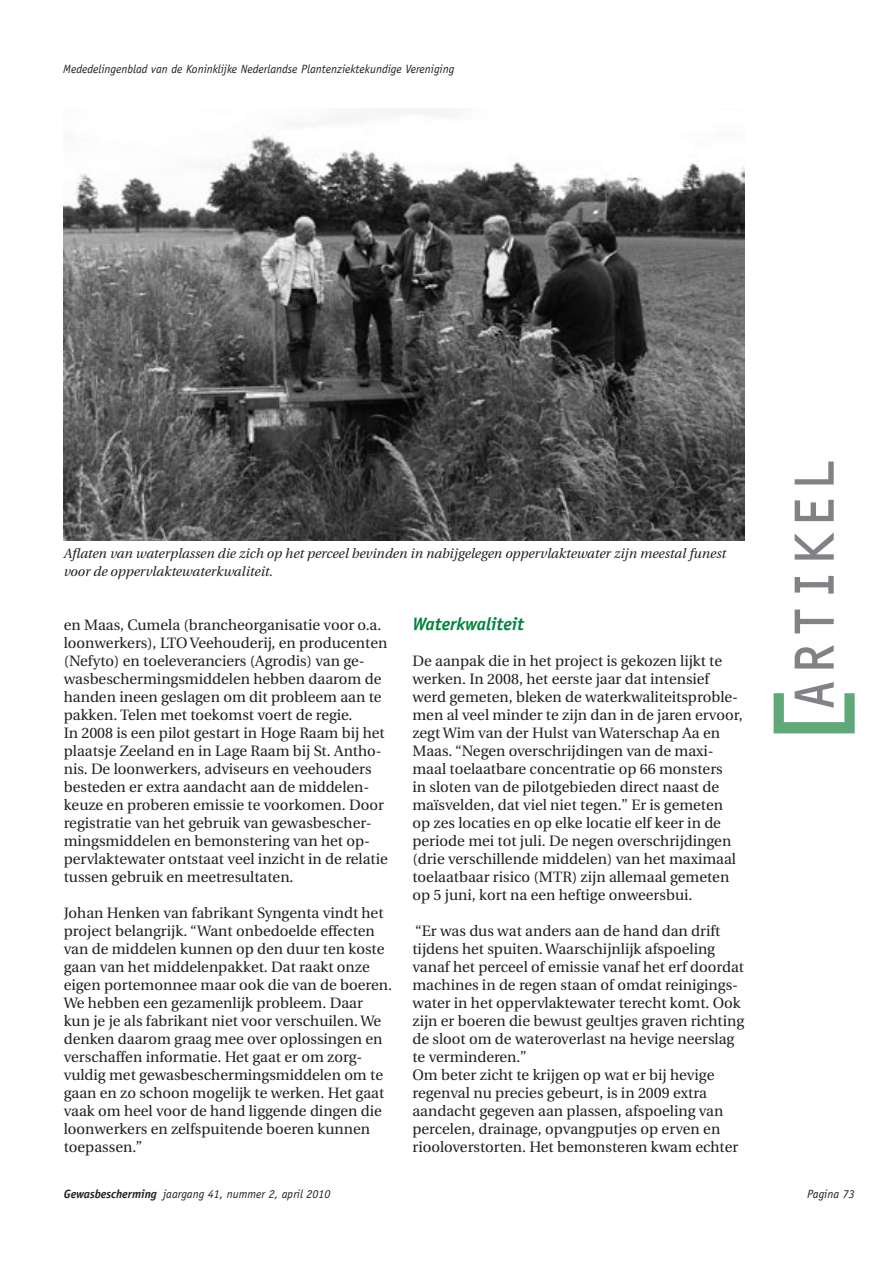
<style>
.page{position:relative;width:893px;height:1263px;background:#fff}
.page>*{position:absolute;margin:0;border:0;box-sizing:border-box;transform-origin:0 0}
.t1{font:109.5px "OCR C Regular";color:#5fa979}
.t2{font:57.6px "OCR C Regular";color:#808285;scale:.88 1}
.t3{font:italic 700 18px "Officina Sans";color:#00843d}
.t4{font:15px/18px "Utopia";color:#231f20}
.t5{font:italic 13.5px/18px "Utopia";color:#231f20}
.t6{font:italic 12px "Officina Sans";color:#231f20}
.s1{font-weight:700}
</style>
<div class="page">
<img style="left:64px;top:108px;width:680px;height:432px">
<p class="t6" style="left:63px;top:62px;width:392px">Mededelingenblad van de Koninklijke Nederlandse Plantenziektekundige Vereniging</p>
<p class="t5" style="left:64px;top:545px;width:664px">Aflaten van waterplassen die zich op het perceel bevinden in nabijgelegen oppervlaktewater zijn meestal funest voor de oppervlaktewaterkwaliteit.</p>
<p class="t4" style="left:64px;top:616px;width:326px">en Maas, Cumela (brancheorganisatie voor o.a. loonwerkers), LTO Veehouderij, en producenten (Nefyto) en toeleveranciers (Agrodis) van ge&shy;wasbeschermingsmiddelen hebben daarom de handen ineen geslagen om dit probleem aan te pakken. Telen met toekomst voert de regie.<br>In 2008 is een pilot gestart in Hoge Raam bij het plaatsje Zeeland en in Lage Raam bij St. Antho&shy;nis. De loonwerkers, adviseurs en veehouders besteden er extra aandacht aan de middelen&shy;keuze en proberen emissie te voorkomen. Door registratie van het gebruik van gewasbescher&shy;mingsmiddelen en bemonstering van het op&shy;pervlaktewater ontstaat veel inzicht in de relatie tussen gebruik en meetresultaten.</p>
<p class="t4" style="left:64px;top:904px;width:330px">Johan Henken van fabrikant Syngenta vindt het project belangrijk. “Want onbedoelde effecten van de middelen kunnen op den duur ten koste gaan van het middelenpakket. Dat raakt onze eigen portemonnee maar ook die van de boeren.<br>We hebben een gezamenlijk probleem. Daar kun je je als fabrikant niet voor verschuilen. We denken daarom graag mee over oplossingen en verschaffen informatie. Het gaat er om zorg&shy;vuldig met gewasbeschermingsmiddelen om te gaan en zo schoon mogelijk te werken. Het gaat vaak om heel voor de hand liggende dingen die loonwerkers en zelfspuitende boeren kunnen toepassen.”</p>
<p class="t3" style="left:412px;top:613px;width:113px">Waterkwaliteit</p>
<p class="t4" style="left:412px;top:652px;width:332px">De aanpak die in het project is gekozen lijkt te werken. In 2008, het eerste jaar dat intensief werd gemeten, bleken de waterkwaliteitsproble&shy;men al veel minder te zijn dan in de jaren ervoor, zegt Wim van der Hulst van Waterschap Aa en Maas. “Negen overschrijdingen van de maxi&shy;maal toelaatbare concentratie op 66 monsters<br>in sloten van de pilotgebieden direct naast de maïsvelden, dat viel niet tegen.” Er is gemeten op zes locaties en op elke locatie elf keer in de periode mei tot juli. De negen overschrijdingen (drie verschillende middelen) van het maximaal toelaatbaar risico (MTR) zijn allemaal gemeten op 5 juni, kort na een heftige onweersbui.</p>
<p class="t4" style="left:412px;top:922px;width:333px">“Er was dus wat anders aan de hand dan drift tijdens het spuiten. Waarschijnlijk afspoeling vanaf het perceel of emissie vanaf het erf doordat machines in de regen staan of omdat reinigings&shy;water in het oppervlaktewater terecht komt. Ook zijn er boeren die bewust geultjes graven richting de sloot om de wateroverlast na hevige neerslag te verminderen.”<br>Om beter zicht te krijgen op wat er bij hevige regenval nu precies gebeurt, is in 2009 extra aandacht gegeven aan plassen, afspoeling van percelen, drainage, opvangputjes op erven en riooloverstorten. Het bemonsteren kwam echter</p>
<h2 class="t2" style="left:788px;top:713px;width:294px;rotate:-90deg">ARTIKEL</h2>
<h1 class="t1" style="left:767px;top:753px;width:80px;rotate:-90deg">[</h1>
<p class="t6" style="left:64px;top:1187px;width:268px"><span class="s1">Gewasbescherming</span> jaargang 41, nummer 2, april 2010</p>
<p class="t6" style="left:807px;top:1186px;width:49px">Pagina 73</p>
</div>
